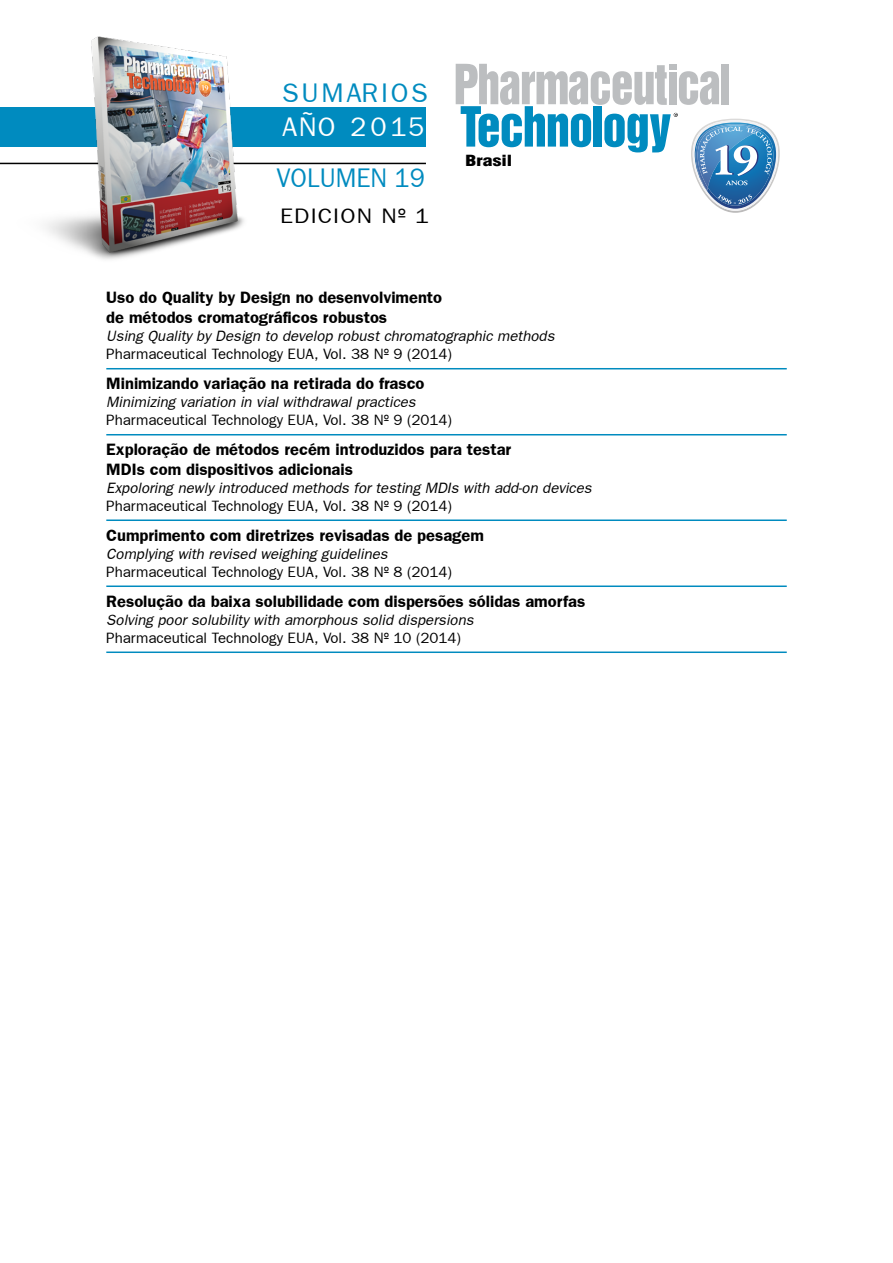
<style>
.page{position:relative;width:893px;height:1263px;background:#fff}
.page>*{position:absolute;margin:0;border:0;box-sizing:border-box;transform-origin:0 0}
.t1{font:27px "Frankfurt Gothic Plain";letter-spacing:.1em;color:#008bbf;scale:.93 1}
.t2{font:27px "Frankfurt Gothic Plain";letter-spacing:.1em;color:#008bbf}
.t3{font:27px "Frankfurt Gothic Plain";letter-spacing:.045em;color:#fff}
.t4{font:21px "Frankfurt Gothic Plain";letter-spacing:.05em;color:#000;scale:1.1 1}
.t5{font:700 16.5px/19.5px "Frankfurt Gothic";color:#000}
.t6{font:italic 15px "Frankfurt Gothic";color:#000}
.t7{font:15px "Frankfurt Gothic Plain";color:#000}
.t8{font:15px "Switzerland Cond Black Plain";color:#000;scale:1.3 1}
</style>
<div class="page">
<div style="left:0;top:108px;width:426px;height:39px;background:#008bbf"></div>
<hr style="left:0;top:163px;width:426px;height:1px;background:#000">
<svg style="left:273px;top:162px;width:153px;height:3px"></svg>
<svg style="left:456px;top:64px;width:324px;height:149px"></svg>
<hr style="left:106px;top:368px;width:681px;height:1px;background:#008bbf">
<hr style="left:106px;top:434px;width:681px;height:1px;background:#008bbf">
<hr style="left:106px;top:519px;width:681px;height:2px;background:#008bbf">
<hr style="left:106px;top:585px;width:681px;height:2px;background:#008bbf">
<hr style="left:106px;top:651px;width:681px;height:2px;background:#008bbf">
<img style="left:13px;top:36px;width:248px;height:224px">
<h1 class="t2" style="left:282px;top:77px;width:145px">SumArios</h1>
<h1 class="t3" style="left:282px;top:111px;width:143px">AÑO 2015</h1>
<h1 class="t1" style="left:276px;top:162px;width:161px">VOLUM EN 19</h1>
<p class="t4" style="left:280px;top:204px;width:137px">EDICION Nº 1</p>
<p class="t8" style="left:466px;top:151px;width:37px">Brasil</p>
<p class="t5" style="left:106px;top:288px;width:337px">Uso do Quality by Design no desenvolvimento de métodos cromatográficos robustos</p>
<p class="t6" style="left:106px;top:327px;width:450px">Using Quality by Design to develop robust chromatographic methods</p>
<p class="t7" style="left:106px;top:345px;width:347px">Pharmaceutical Technology EUA, Vol. 38 Nº 9 (2014)</p>
<p class="t5" style="left:106px;top:373px;width:320px">Minimizando variação na retirada do frasco</p>
<p class="t6" style="left:106px;top:393px;width:311px">Minimizing variation in vial withdrawal practices</p>
<p class="t7" style="left:106px;top:411px;width:347px">Pharmaceutical Technology EUA, Vol. 38 Nº 9 (2014)</p>
<p class="t5" style="left:106px;top:439px;width:406px">Exploração de métodos recém introduzidos para testar<br>MDIs com dispositivos adicionais</p>
<p class="t6" style="left:106px;top:479px;width:487px">Expoloring newly introduced methods for testing MDIs with add-on devices</p>
<p class="t7" style="left:106px;top:497px;width:347px">Pharmaceutical Technology EUA, Vol. 38 Nº 9 (2014)</p>
<p class="t5" style="left:106px;top:525px;width:379px">Cumprimento com diretrizes revisadas de pesagem</p>
<p class="t6" style="left:106px;top:545px;width:283px">Complying with revised weighing guidelines</p>
<p class="t7" style="left:106px;top:563px;width:347px">Pharmaceutical Technology EUA, Vol. 38 Nº 8 (2014)</p>
<p class="t5" style="left:106px;top:591px;width:481px">Resolução da baixa solubilidade com dispersões sólidas amorfas</p>
<p class="t6" style="left:106px;top:611px;width:369px">Solving poor solubility with amorphous solid dispersions</p>
<p class="t7" style="left:106px;top:629px;width:356px">Pharmaceutical Technology EUA, Vol. 38 Nº 10 (2014)</p>
</div>
